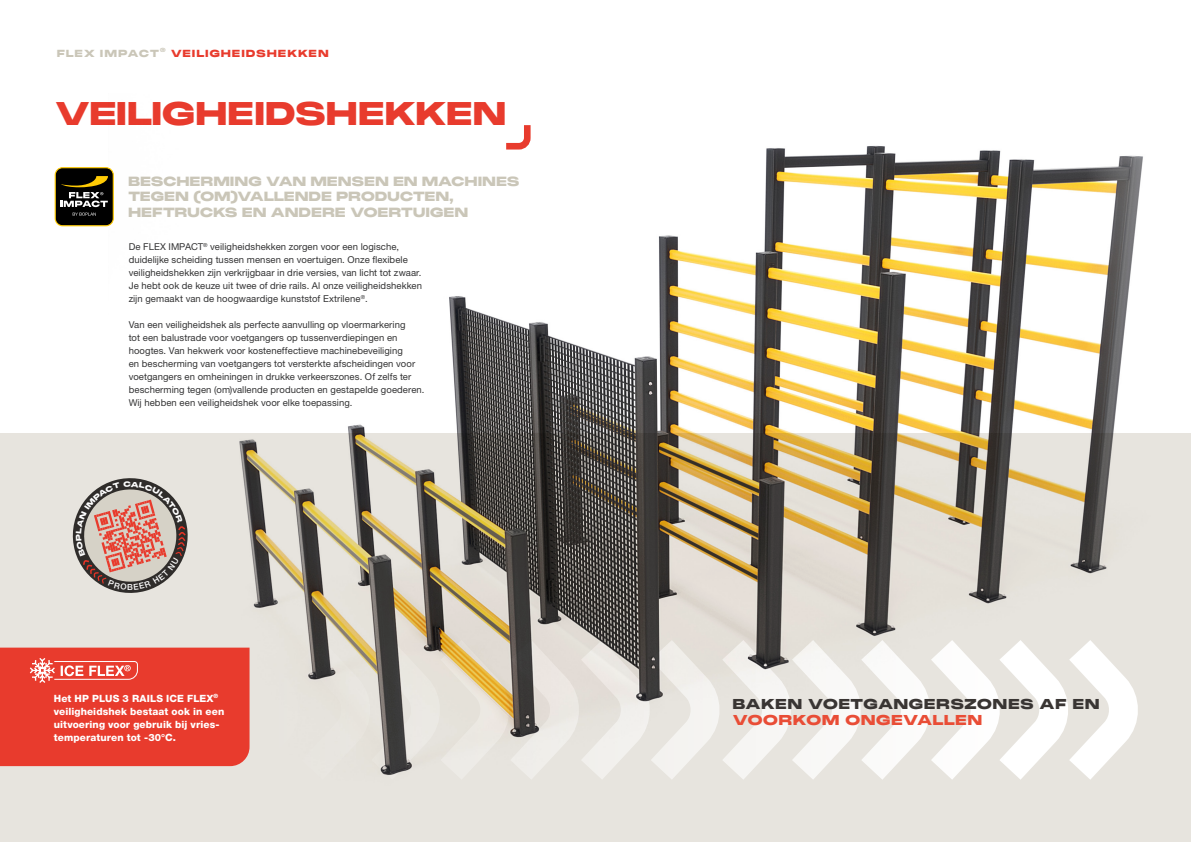
<style>
.page{position:relative;width:1191px;height:842px;background:#fff}
.page>*{position:absolute;margin:0;border:0;box-sizing:border-box;transform-origin:0 0}
.t1{font:900 32px "PP Monument Extended";letter-spacing:-.015em;color:#e83b2d}
.t2{font:900 14px "PP Monument Extended";letter-spacing:.005em;color:#393533}
.t3{font:900 14px "PP Monument Extended";color:#e94d36}
.t4{font:900 13px/15.6px "PP Monument Extended";letter-spacing:-.02em;color:#cac6b8}
.t5{font:800 10px/13px "Helvetica Neue LT Pro";letter-spacing:.01em;color:#fff}
.t6{font:900 10px "PP Monument Extended";letter-spacing:.075em;color:#e83b2d}
.t7{font:9.5px/13px "Helvetica Neue LT Pro";letter-spacing:.005em;color:#333334}
.t8{font:500 8.3px "Helvetica Neue LT Pro";color:#fff}
.s1{color:#cac6b8}
</style>
<div class="page">
<div style="left:0;top:434px;width:1191px;height:408px;background:#e7e4de"></div>
<svg style="left:55px;top:167px;width:53px;height:59px;background:#35301c"></svg>
<img style="left:108px;top:125px;width:1083px;height:486px">
<svg style="left:0;top:611px;width:1138px;height:169px"></svg>
<svg style="left:73px;top:478px;width:115px;height:121px"></svg>
<p class="t6" style="left:57px;top:46px;width:273px"><span class="s1">FLEX IMPACT</span><sup>®</sup> VEILIGHEIDSHEKKEN</p>
<h1 class="t1" style="left:55px;top:90px;width:453px">VEILIGHEIDSHEKKEN</h1>
<h3 class="t4" style="left:128px;top:173px;width:393px">BESCHERMING VAN MENSEN EN MACHINES<br>TEGEN (OM)VALLENDE PRODUCTEN,<br>HEFTRUCKS EN ANDERE VOERTUIGEN</h3>
<p class="t7" style="left:129px;top:240px;width:295px">De FLEX IMPACT<sup>®</sup> veiligheidshekken zorgen voor een logische, duidelijke scheiding tussen mensen en voertuigen. Onze flexibele veiligheidshekken zijn verkrijgbaar in drie versies, van licht tot zwaar.<br>Je hebt ook de keuze uit twee of drie rails. Al onze veiligheidshekken zijn gemaakt van de hoogwaardige kunststof Extrilene<sup>®</sup>.</p>
<p class="t7" style="left:129px;top:318px;width:297px">Van een veiligheidshek als perfecte aanvulling op vloermarkering<br>tot een balustrade voor voetgangers op tussenverdiepingen en hoogtes. Van hekwerk voor kosteneffectieve machinebeveiliging<br>en bescherming van voetgangers tot versterkte afscheidingen voor voetgangers en omheiningen in drukke verkeerszones. Of zelfs ter bescherming tegen (om)vallende producten en gestapelde goederen.<br>Wij hebben een veiligheidshek voor elke toepassing.</p>
<p class="t8" style="left:127px;top:582px;width:7px">B</p>
<p class="t5" style="left:54px;top:692px;width:172px">Het HP PLUS 3 RAILS ICE FLEX<sup>® </sup>veiligheidshek bestaat ook in een uitvoering voor gebruik bij vries&shy;temperaturen tot -30°C.</p>
<h2 class="t2" style="left:732px;top:694px;width:369px">BAKEN VOETGANGERSZONES AF EN</h2>
<h2 class="t3" style="left:732px;top:710px;width:251px">VOORKOM ONGEVALLEN</h2>
</div>
